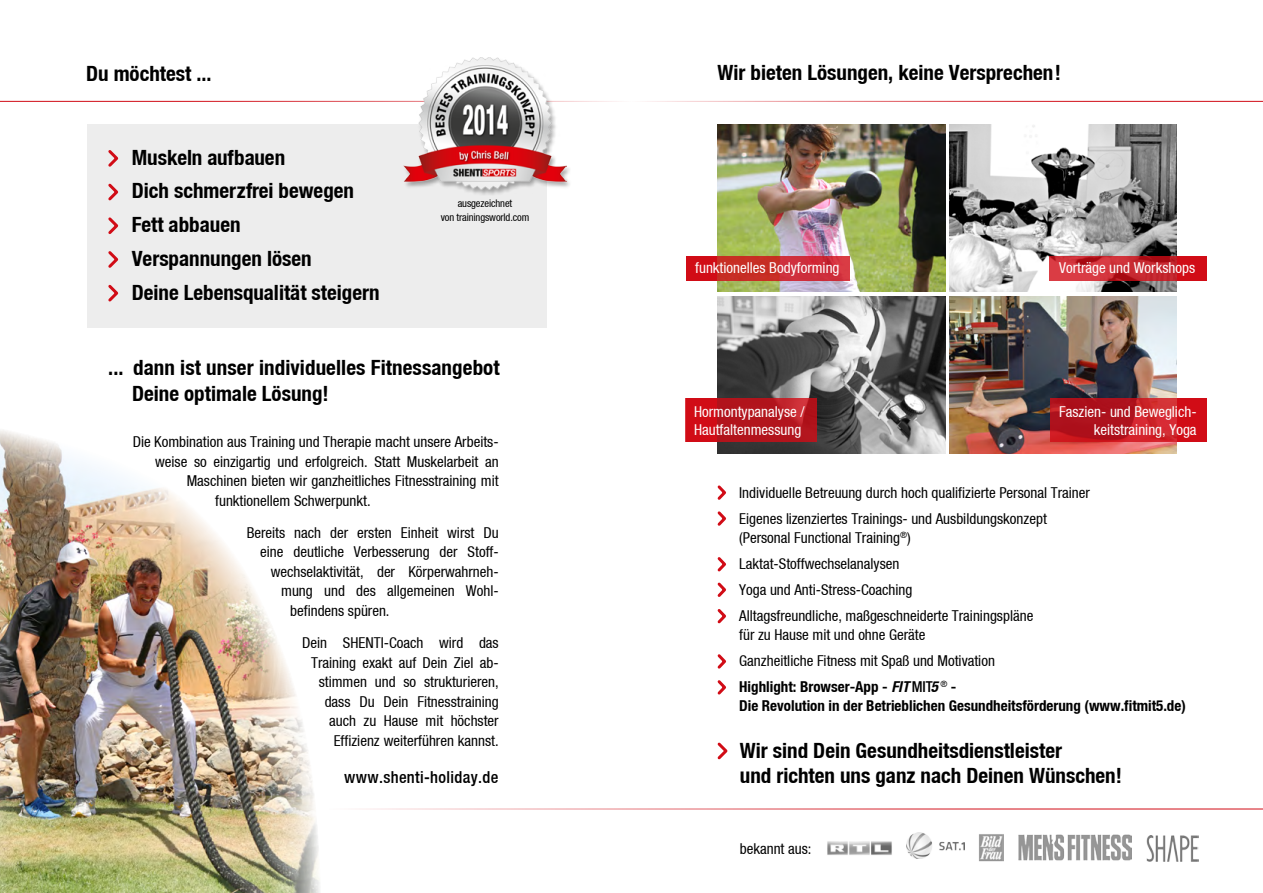
<style>
.page{position:relative;width:1263px;height:893px;background:#fff}
.page>*{position:absolute;margin:0;border:0;box-sizing:border-box;transform-origin:0 0}
.t1{font:21px/33.8px "Helvetica Neue Bold Cond";color:#000}
.t2{font:16.5px "Helvetica Neue Medium Cond";letter-spacing:.02em;color:#000}
.t3{font:15px/19.5px "Helvetica Neue Condensed";color:#000}
.t4{font:15px/18px "Helvetica Neue Condensed";color:#fff;text-align:right}
.t5{font:15px/19.5px "Helvetica Neue Bold Cond";color:#000}
.t6{font:10.5px/13.5px "Helvetica Neue Condensed";letter-spacing:-.01em;color:#000;text-align:center}
.s1{font-family:"Helvetica Neue Bold Cond Obl"}
.s2{font-family:"Helvetica Neue Medium Cond"}
</style>
<div class="page">
<hr style="left:0;top:101px;width:631px;height:1px;background:#d10c16">
<div style="left:87px;top:124px;width:459px;height:203px;background:#ededed"></div>
<svg style="left:108px;top:150px;width:11px;height:17px"></svg>
<svg style="left:108px;top:183px;width:11px;height:18px"></svg>
<svg style="left:108px;top:217px;width:11px;height:17px"></svg>
<svg style="left:108px;top:251px;width:11px;height:17px"></svg>
<svg style="left:108px;top:284px;width:11px;height:18px"></svg>
<div style="left:403px;top:57px;width:170px;height:140px;background:#000;opacity:.34"></div>
<img style="left:403px;top:58px;width:163px;height:132px">
<img style="left:718px;top:124px;width:227px;height:167px">
<img style="left:718px;top:296px;width:227px;height:157px">
<img style="left:949px;top:124px;width:228px;height:167px">
<img style="left:949px;top:296px;width:228px;height:157px">
<svg style="left:1049px;top:256px;width:157px;height:25px;background:#ca252e"></svg>
<svg style="left:686px;top:256px;width:163px;height:25px;background:#cc272b"></svg>
<svg style="left:1050px;top:399px;width:156px;height:43px;background:#c01720"></svg>
<svg style="left:686px;top:399px;width:131px;height:43px;background:#bb141c"></svg>
<svg style="left:717px;top:742px;width:11px;height:18px"></svg>
<svg style="left:717px;top:485px;width:9px;height:15px"></svg>
<svg style="left:717px;top:511px;width:9px;height:15px"></svg>
<svg style="left:717px;top:557px;width:9px;height:15px"></svg>
<svg style="left:717px;top:609px;width:9px;height:15px"></svg>
<svg style="left:717px;top:582px;width:9px;height:15px"></svg>
<svg style="left:717px;top:680px;width:9px;height:15px"></svg>
<svg style="left:717px;top:654px;width:9px;height:15px"></svg>
<img style="left:827px;top:841px;width:65px;height:14px">
<img style="left:907px;top:833px;width:57px;height:26px">
<img style="left:979px;top:834px;width:24px;height:27px">
<img style="left:1018px;top:834px;width:113px;height:27px">
<img style="left:1146px;top:836px;width:52px;height:25px">
<hr style="left:328px;top:809px;width:935px;height:1px;background:#d10c16">
<hr style="left:631px;top:101px;width:632px;height:1px;background:#d10c16">
<img style="left:0;top:430px;width:320px;height:463px">
<h1 class="t1" style="left:86px;top:56px;width:127px">Du möchtest ...</h1>
<h1 class="t1" style="left:132px;top:140px;width:249px">Muskeln aufbauen<br>Dich schmerzfrei bewegen<br>Fett abbauen<br>Verspannungen lösen<br>Deine Lebensqualität steigern</h1>
<p class="t6" style="left:441px;top:197px;width:90px">ausgezeichnet<br>von trainingsworld.com</p>
<h1 class="t1" style="left:132px;top:355px;width:369px;line-height:25.5px;text-indent:-24px">... dann ist unser individuelles Fitnessangebot<br>Deine optimale Lösung!</h1>
<p class="t3" style="left:133px;top:432px;width:367px">Die Kombination aus Training und Therapie macht unsere Arbeits-</p>
<p class="t3" style="left:155px;top:451px;width:345px">weise so einzigartig und erfolgreich. Statt Muskelarbeit an</p>
<p class="t3" style="left:187px;top:471px;width:313px">Maschinen bieten wir ganzheitliches Fitnesstraining mit</p>
<p class="t3" style="left:215px;top:490px;width:157px">funktionellem Schwerpunkt.</p>
<p class="t3" style="left:247px;top:523px;width:253px">Bereits nach der ersten Einheit wirst Du</p>
<p class="t3" style="left:260px;top:542px;width:240px">eine deutliche Verbesserung der Stoff-</p>
<p class="t3" style="left:271px;top:562px;width:230px">wechselaktivität, der Körperwahrneh-</p>
<p class="t3" style="left:281px;top:581px;width:219px">mung und des allgemeinen Wohl-</p>
<p class="t3" style="left:290px;top:601px;width:101px">befindens spüren.</p>
<p class="t3" style="left:302px;top:633px;width:198px;text-align:right">Dein SHENTI-Coach wird das<br>Training exakt auf Dein Ziel ab&shy;stimmen und so strukturieren, dass Du Dein Fitnesstraining auch zu Hause mit höchster<br>Effizienz weiterführen kannst.</p>
<p class="t2" style="left:344px;top:767px;width:156px">www.shenti-holiday.de</p>
<h1 class="t1" style="left:718px;top:56px;width:345px">Wir bieten Lösungen, keine Versprechen!</h1>
<p class="t4" style="left:695px;top:259px;width:146px">funktionelles Bodyforming</p>
<p class="t4" style="left:694px;top:402px;width:112px;text-align:left">Hormontypanalyse /<br>Hautfaltenmessung</p>
<p class="t4" style="left:1059px;top:259px;width:138px">Vorträge und Workshops</p>
<p class="t4" style="left:1059px;top:403px;width:139px">Faszien- und Beweglich&shy;keitstraining, Yoga</p>
<p class="t3" style="left:739px;top:479px;width:352px;line-height:25.8px">Individuelle Betreuung durch hoch qualifizierte Personal Trainer<br>Eigenes lizenziertes Trainings- und Ausbildungskonzept</p>
<p class="t3" style="left:739px;top:525px;width:296px;line-height:26px">(Personal Functional Training<sup>®</sup>)<br>Laktat-Stoffwechselanalysen<br>Yoga und Anti-Stress-Coaching<br>Alltagsfreundliche, maßgeschneiderte Trainingspläne</p>
<p class="t3" style="left:739px;top:622px;width:257px;line-height:26px">für zu Hause mit und ohne Geräte<br>Ganzheitliche Fitness mit Spaß und Motivation</p>
<p class="t5" style="left:739px;top:677px;width:448px">Highlight: Browser-App - <span class="s1">FIT</span> <span class="s2">MIT</span><span class="s1">5</span> <sup>®</sup> -<br>Die Revolution in der Betrieblichen Gesundheitsförderung (www.fitmit5.de)</p>
<h1 class="t1" style="left:740px;top:737px;width:384px;line-height:25.5px">Wir sind Dein Gesundheitsdienstleister<br>und richten uns ganz nach Deinen Wünschen!</h1>
<p class="t3" style="left:740px;top:839px;width:73px">bekannt aus:</p>
</div>
